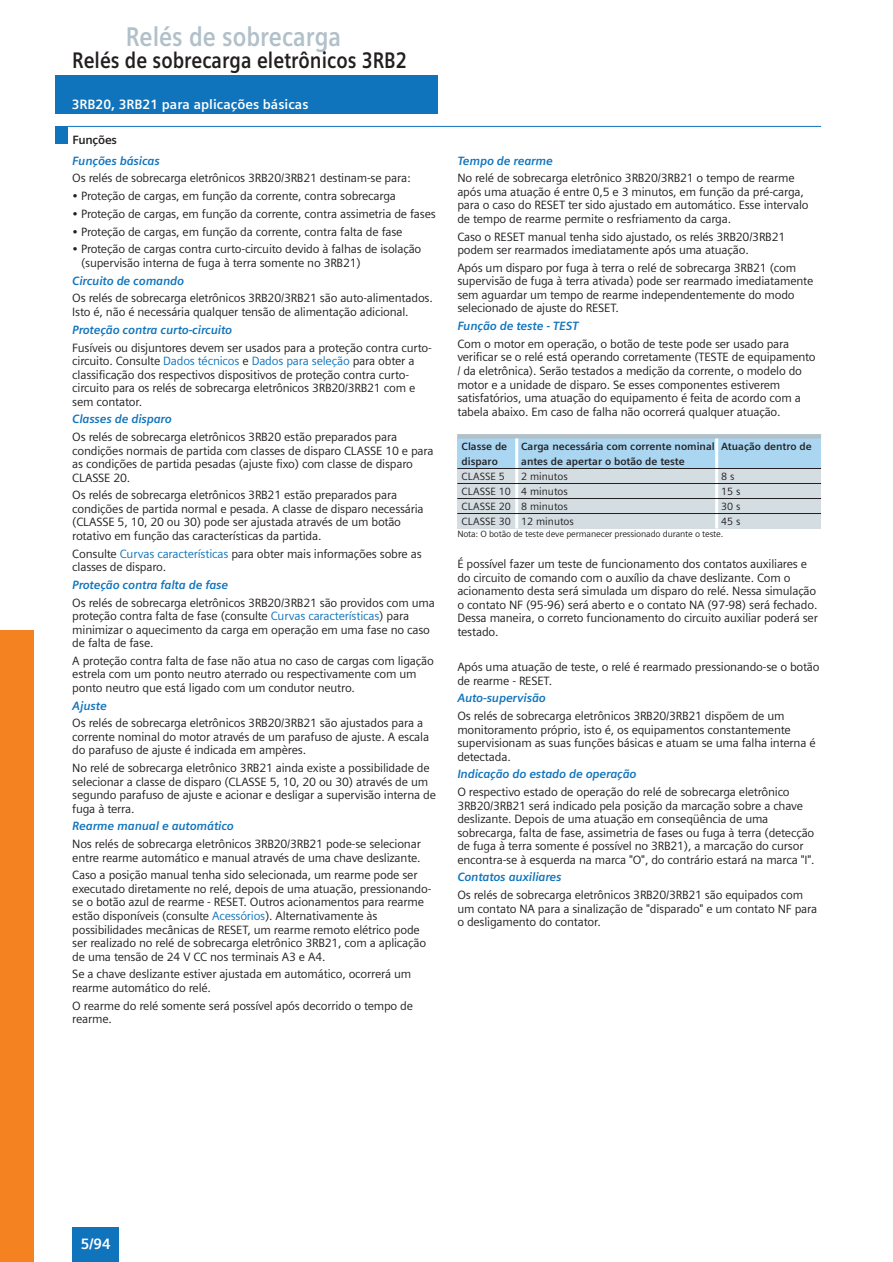
<style>
.page{position:relative;width:893px;height:1262px;background:#fff}
.page>*{position:absolute;margin:0;border:0;box-sizing:border-box;transform-origin:0 0}
.t1{font:700 27px "Siemens Sans";color:#b1c0c9;scale:.86 1}
.t2{font:700 22.5px "Siemens Sans";color:#231f20;scale:.85 1}
.t3{font:700 15px "Siemens Sans";color:#fff}
.t4{font:700 13.5px "Siemens Sans";color:#fff}
.t5{font:12px/13.5px "Siemens Sans";letter-spacing:-.015em;color:#231f20}
.t6{font:italic 700 12px "Siemens Sans";letter-spacing:-.015em;color:#1074bc}
.t7{font:700 12px "Siemens Sans";letter-spacing:-.015em;color:#231f20}
.t8{font:700 10.5px "Siemens Sans";color:#231f20}
.t9{font:10.5px "Siemens Sans";color:#231f20}
.t10{font:9px "Siemens Sans";letter-spacing:-.015em;color:#231f20}
.s1{color:#1074bc}
</style>
<div class="page">
<div style="left:0;top:630px;width:34px;height:631px;background:#f58220"></div>
<div style="left:72px;top:1227px;width:47px;height:34px;background:#1074bc"></div>
<div style="left:55px;top:75px;width:383px;height:38px;background:#1074bc"></div>
<div style="left:457px;top:438px;width:364px;height:30px;background:#aad6f2"></div>
<div style="left:457px;top:468px;width:364px;height:60px;background:#d4dde2"></div>
<hr style="left:68px;top:126px;width:753px;height:1px;background:#1074bc">
<div style="left:55px;top:126px;width:13px;height:17px;background:#1074bc"></div>
<hr style="left:457px;top:434px;width:364px;height:4px;background:#b1c0c9">
<hr style="left:515px;top:438px;width:3px;height:90px;background:#fff">
<hr style="left:715px;top:438px;width:3px;height:90px;background:#fff">
<hr style="left:457px;top:468px;width:364px;height:1px;background:#231f20">
<hr style="left:457px;top:483px;width:364px;height:1px;background:#231f20">
<hr style="left:457px;top:498px;width:364px;height:1px;background:#231f20">
<hr style="left:457px;top:513px;width:364px;height:1px;background:#231f20">
<h1 class="t1" style="left:126px;top:26px;width:252px">Relés de sobrecarga</h1>
<h2 class="t2" style="left:72px;top:52px;width:395px">Relés de sobrecarga eletrônicos 3RB2</h2>
<p class="t4" style="left:72px;top:99px;width:238px">3RB20, 3RB21 para aplicações básicas</p>
<p class="t7" style="left:72px;top:135px;width:46px">Funções</p>
<p class="t6" style="left:72px;top:156px;width:89px">Funções básicas</p>
<p class="t5" style="left:72px;top:173px;width:340px">Os relés de sobrecarga eletrônicos 3RB20/3RB21 destinam-se para:</p>
<p class="t5" style="left:72px;top:190px;width:325px">• Proteção de cargas, em função da corrente, contra sobrecarga</p>
<p class="t5" style="left:72px;top:208px;width:365px">• Proteção de cargas, em função da corrente, contra assimetria de fases</p>
<p class="t5" style="left:72px;top:226px;width:332px">• Proteção de cargas, em função da corrente, contra falta de fase</p>
<p class="t5" style="left:81px;top:244px;width:342px;text-indent:-9px">• Proteção de cargas contra curto-circuito devido à falhas de isolação (supervisão interna de fuga à terra somente no 3RB21)</p>
<p class="t6" style="left:72px;top:276px;width:113px">Circuito de comando</p>
<p class="t5" style="left:72px;top:293px;width:362px">Os relés de sobrecarga eletrônicos 3RB20/3RB21 são auto-alimentados.<br>Isto é, não é necessária qualquer tensão de alimentação adicional.</p>
<p class="t6" style="left:72px;top:325px;width:161px">Proteção contra curto-circuito</p>
<p class="t5" style="left:72px;top:342px;width:361px">Fusíveis ou disjuntores devem ser usados para a proteção contra curto&shy;circuito. Consulte <span class="s1">Dados técnicos</span> e <span class="s1">Dados para seleção</span> para obter a classificação dos respectivos dispositivos de proteção contra curto&shy;circuito para os relés de sobrecarga eletrônicos 3RB20/3RB21 com e sem contator.</p>
<p class="t6" style="left:72px;top:414px;width:101px">Classes de disparo</p>
<p class="t5" style="left:72px;top:431px;width:363px">Os relés de sobrecarga eletrônicos 3RB20 estão preparados para condições normais de partida com classes de disparo CLASSE 10 e para as condições de partida pesadas (ajuste fixo) com classe de disparo CLASSE 20.</p>
<p class="t5" style="left:72px;top:489px;width:353px">Os relés de sobrecarga eletrônicos 3RB21 estão preparados para condições de partida normal e pesada. A classe de disparo necessária (CLASSE 5, 10, 20 ou 30) pode ser ajustada através de um botão rotativo em função das características da partida.</p>
<p class="t5" style="left:72px;top:548px;width:351px">Consulte <span class="s1">Curvas características</span> para obter mais informações sobre as classes de disparo.</p>
<p class="t6" style="left:72px;top:580px;width:157px">Proteção contra falta de fase</p>
<p class="t5" style="left:72px;top:597px;width:364px">Os relés de sobrecarga eletrônicos 3RB20/3RB21 são providos com uma proteção contra falta de fase (consulte <span class="s1">Curvas características</span>) para minimizar o aquecimento da carga em operação em uma fase no caso de falta de fase.</p>
<p class="t5" style="left:72px;top:655px;width:363px">A proteção contra falta de fase não atua no caso de cargas com ligação estrela com um ponto neutro aterrado ou respectivamente com um ponto neutro que está ligado com um condutor neutro.</p>
<p class="t6" style="left:72px;top:701px;width:36px">Ajuste</p>
<p class="t5" style="left:72px;top:717px;width:358px">Os relés de sobrecarga eletrônicos 3RB20/3RB21 são ajustados para a corrente nominal do motor através de um parafuso de ajuste. A escala do parafuso de ajuste é indicada em ampères.</p>
<p class="t5" style="left:72px;top:762px;width:365px">No relé de sobrecarga eletrônico 3RB21 ainda existe a possibilidade de selecionar a classe de disparo (CLASSE 5, 10, 20 ou 30) através de um segundo parafuso de ajuste e acionar e desligar a supervisão interna de fuga à terra.</p>
<p class="t6" style="left:72px;top:821px;width:163px">Rearme manual e automático</p>
<p class="t5" style="left:72px;top:838px;width:350px">Nos relés de sobrecarga eletrônicos 3RB20/3RB21 pode-se selecionar entre rearme automático e manual através de uma chave deslizante.</p>
<p class="t5" style="left:72px;top:869px;width:360px">Caso a posição manual tenha sido selecionada, um rearme pode ser executado diretamente no relé, depois de uma atuação, pressionando&shy;se o botão azul de rearme - RESET. Outros acionamentos para rearme estão disponíveis (consulte <span class="s1">Acessórios</span>). Alternativamente às possibilidades mecânicas de RESET, um rearme remoto elétrico pode ser realizado no relé de sobrecarga eletrônico 3RB21, com a aplicação de uma tensão de 24 V CC nos terminais A3 e A4.</p>
<p class="t5" style="left:72px;top:968px;width:340px">Se a chave deslizante estiver ajustada em automático, ocorrerá um rearme automático do relé.</p>
<p class="t5" style="left:72px;top:999px;width:342px">O rearme do relé somente será possível após decorrido o tempo de rearme.</p>
<p class="t6" style="left:457px;top:156px;width:97px">Tempo de rearme</p>
<p class="t5" style="left:457px;top:173px;width:353px">No relé de sobrecarga eletrônico 3RB20/3RB21 o tempo de rearme após uma atuação é entre 0,5 e 3 minutos, em função da pré-carga, para o caso do RESET ter sido ajustado em automático. Esse intervalo de tempo de rearme permite o resfriamento da carga.</p>
<p class="t5" style="left:457px;top:231px;width:329px">Caso o RESET manual tenha sido ajustado, os relés 3RB20/3RB21 podem ser rearmados imediatamente após uma atuação.</p>
<p class="t5" style="left:457px;top:262px;width:357px">Após um disparo por fuga à terra o relé de sobrecarga 3RB21 (com supervisão de fuga à terra ativada) pode ser rearmado imediatamente sem aguardar um tempo de rearme independentemente do modo selecionado de ajuste do RESET.</p>
<p class="t6" style="left:457px;top:321px;width:123px">Função de teste - TEST</p>
<p class="t5" style="left:457px;top:338px;width:360px">Com o motor em operação, o botão de teste pode ser usado para verificar se o relé está operando corretamente (TESTE de equipamento / da eletrônica). Serão testados a medição da corrente, o modelo do motor e a unidade de disparo. Se esses componentes estiverem satisfatórios, uma atuação do equipamento é feita de acordo com a tabela abaixo. Em caso de falha não ocorrerá qualquer atuação.</p>
<p class="t8" style="left:461px;top:442px;width:47px">Classe de</p>
<p class="t8" style="left:521px;top:442px;width:292px">Carga necessária com corrente nominal Atuação dentro de</p>
<p class="t8" style="left:461px;top:457px;width:38px">disparo</p>
<p class="t8" style="left:521px;top:457px;width:165px">antes de apertar o botão de teste</p>
<p class="t9" style="left:461px;top:472px;width:45px">CLASSE 5</p>
<p class="t9" style="left:521px;top:472px;width:48px">2 minutos</p>
<p class="t9" style="left:721px;top:472px;width:15px">8 s</p>
<p class="t9" style="left:461px;top:487px;width:108px">CLASSE 10 4 minutos</p>
<p class="t9" style="left:721px;top:487px;width:21px">15 s</p>
<p class="t9" style="left:461px;top:502px;width:108px">CLASSE 20 8 minutos</p>
<p class="t9" style="left:721px;top:502px;width:21px">30 s</p>
<p class="t9" style="left:461px;top:517px;width:114px">CLASSE 30 12 minutos</p>
<p class="t9" style="left:721px;top:517px;width:21px">45 s</p>
<p class="t10" style="left:457px;top:530px;width:267px">Nota: O botão de teste deve permanecer pressionado durante o teste.</p>
<p class="t5" style="left:457px;top:558px;width:362px">É possível fazer um teste de funcionamento dos contatos auxiliares e do circuito de comando com o auxílio da chave deslizante. Com o acionamento desta será simulada um disparo do relé. Nessa simulação o contato NF (95-96) será aberto e o contato NA (97-98) será fechado.<br>Dessa maneira, o correto funcionamento do circuito auxiliar poderá ser testado.</p>
<p class="t5" style="left:457px;top:661px;width:364px">Após uma atuação de teste, o relé é rearmado pressionando-se o botão de rearme - RESET.</p>
<p class="t6" style="left:457px;top:693px;width:90px">Auto-supervisão</p>
<p class="t5" style="left:457px;top:710px;width:360px">Os relés de sobrecarga eletrônicos 3RB20/3RB21 dispõem de um monitoramento próprio, isto é, os equipamentos constantemente supervisionam as suas funções básicas e atuam se uma falha interna é detectada.</p>
<p class="t6" style="left:457px;top:769px;width:181px">Indicação do estado de operação</p>
<p class="t5" style="left:457px;top:786px;width:358px">O respectivo estado de operação do relé de sobrecarga eletrônico 3RB20/3RB21 será indicado pela posição da marcação sobre a chave deslizante. Depois de uma atuação em conseqüência de uma sobrecarga, falta de fase, assimetria de fases ou fuga à terra (detecção de fuga à terra somente é possível no 3RB21), a marcação do cursor encontra-se à esquerda na marca "O", do contrário estará na marca "I".</p>
<p class="t6" style="left:457px;top:872px;width:106px">Contatos auxiliares</p>
<p class="t5" style="left:457px;top:889px;width:361px">Os relés de sobrecarga eletrônicos 3RB20/3RB21 são equipados com um contato NA para a sinalização de "disparado" e um contato NF para o desligamento do contator.</p>
<p class="t3" style="left:81px;top:1238px;width:31px">5/94</p>
</div>
